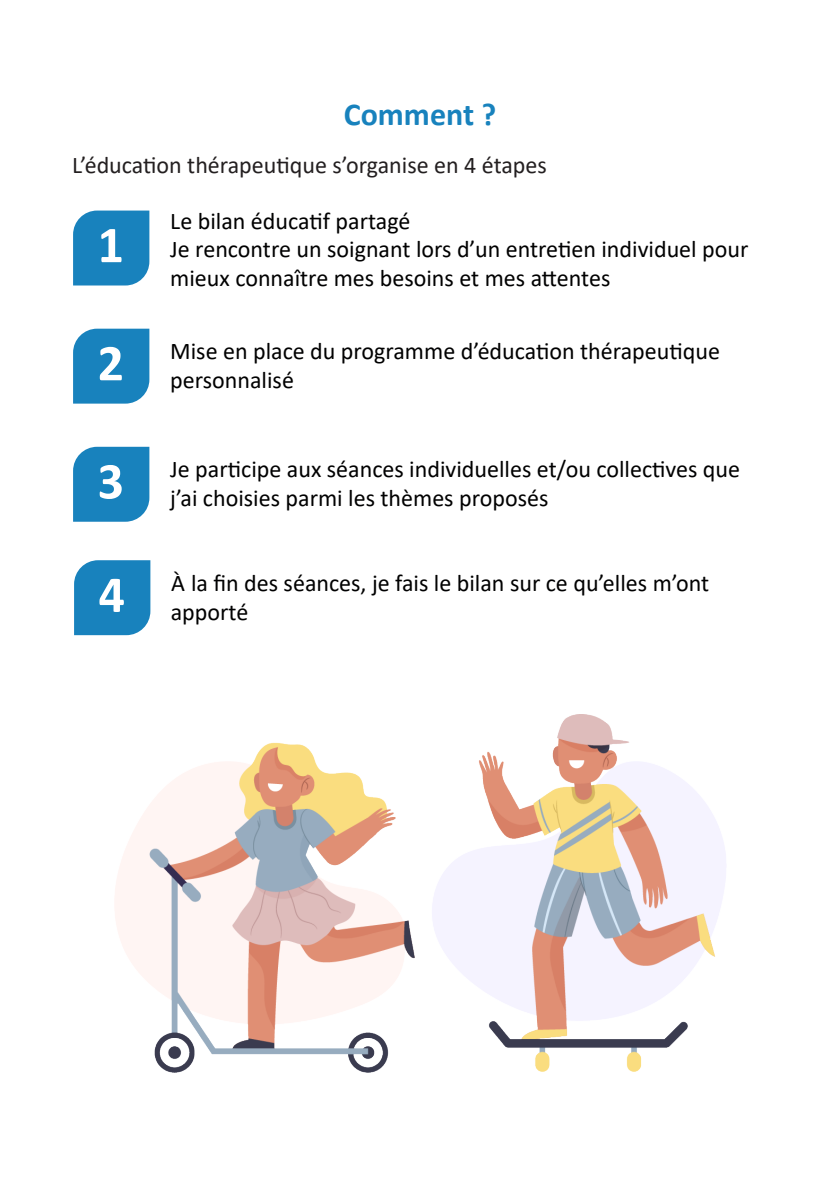
<style>
.page{position:relative;width:840px;height:1191px;background:#fff}
.page>*{position:absolute;margin:0;border:0;box-sizing:border-box;transform-origin:0 0}
.Question{font:700 52px "Calibri";color:#fff}
.Question-2{font:700 32px "Calibri";color:#1882bd}
.Question-3{font:24px/28.8px "Calibri";color:#000001}
.Texte{font:24px "Calibri";color:#231f20}
</style>
<div class="page">
<div style="left:73px;top:210px;width:76px;height:75px;background:#1882bd"></div>
<div style="left:73px;top:329px;width:76px;height:74px;background:#1882bd"></div>
<div style="left:73px;top:447px;width:76px;height:75px;background:#1882bd"></div>
<div style="left:74px;top:560px;width:76px;height:75px;background:#1882bd"></div>
<img style="left:115px;top:714px;width:611px;height:359px">
<p class="Question-2" style="left:343px;top:91px;width:154px">Comment ?</p>
<p class="Texte" style="left:72px;top:148px;width:476px">L’éducation thérapeutique s’organise en 4 étapes</p>
<p class="Question" style="left:97px;top:208px;width:28px">1</p>
<p class="Question-3" style="left:170px;top:206px;width:579px">Le bilan éducatif partagé<br>Je rencontre un soignant lors d’un entretien individuel pour mieux connaître mes besoins et mes attentes</p>
<p class="Question" style="left:97px;top:326px;width:28px">2</p>
<p class="Question-3" style="left:170px;top:336px;width:551px">Mise en place du programme d’éducation thérapeutique personnalisé</p>
<p class="Question" style="left:97px;top:444px;width:28px">3</p>
<p class="Question-3" style="left:170px;top:454px;width:571px">Je participe aux séances individuelles et/ou collectives que j’ai choisies parmi les thèmes proposés</p>
<p class="Question" style="left:98px;top:558px;width:28px">4</p>
<p class="Question-3" style="left:171px;top:568px;width:539px">À la fin des séances, je fais le bilan sur ce qu’elles m’ont apporté</p>
</div>
